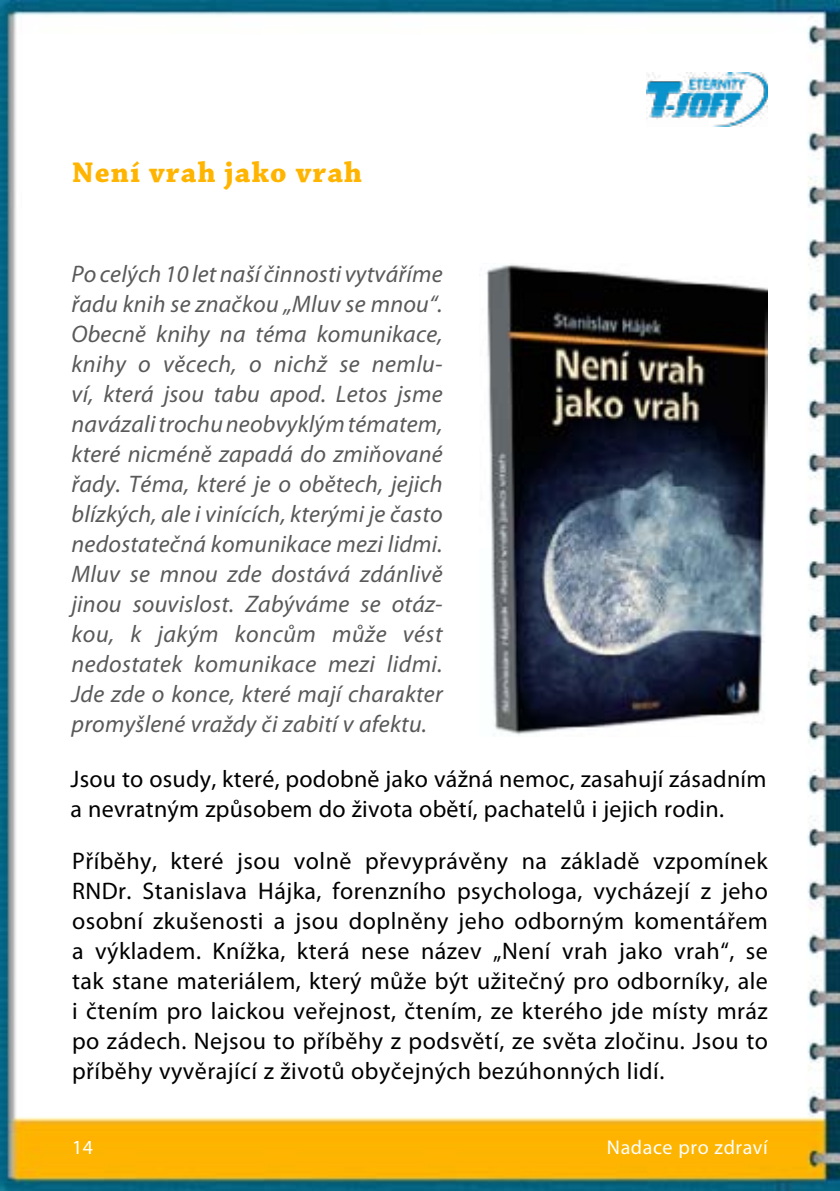
<style>
.page{position:relative;width:840px;height:1191px;background:#fff}
.page>*{position:absolute;margin:0;border:0;box-sizing:border-box;transform-origin:0 0}
.t1{font:700 30px "Chaparral Pro";letter-spacing:.04em;color:#ffb400}
.t2{font:24px/30px "Myriad Pro";letter-spacing:.01em;color:#000}
.t3{font:italic 24px/30px "Myriad Pro";letter-spacing:.01em;color:#595959;text-align:justify}
.t4{font:20px "Myriad Pro";letter-spacing:.03em;color:#fff}
</style>
<div class="page">
<img style="left:0;top:0;width:839px;height:1191px">
<img style="left:646px;top:72px;width:121px;height:54px">
<img style="left:478px;top:264px;width:289px;height:472px">
<p class="t1" style="left:72px;top:155px;width:291px">Není vrah jako vrah</p>
<p class="t3" style="left:71px;top:258px;width:372px">Po celých 10 let naší činnosti vytváříme řadu knih se značkou „Mluv se mnou“.<br>Obecně knihy na téma komunikace, knihy o věcech, o nichž se nemlu&shy;ví, která jsou tabu apod. Letos jsme navázali trochu neobvyklým tématem, které nicméně zapadá do zmiňované řady. Téma, které je o obětech, jejich blízkých, ale i vinících, kterými je často nedostatečná komunikace mezi lidmi.<br>Mluv se mnou zde dostává zdánlivě jinou souvislost. Zabýváme se otáz&shy;kou, k jakým koncům může vést nedostatek komunikace mezi lidmi.<br>Jde zde o konce, které mají charakter promyšlené vraždy či zabití v afektu.</p>
<p class="t2" style="left:71px;top:763px;width:697px">Jsou to osudy, které, podobně jako vážná nemoc, zasahují zásadním a nevratným způsobem do života obětí, pachatelů i jejich rodin.</p>
<p class="t2" style="left:72px;top:845px;width:697px;text-align:justify">Příběhy, které jsou volně převyprávěny na základě vzpomínek RNDr. Stanislava Hájka, forenzního psychologa, vycházejí z jeho osobní zkušenosti a jsou doplněny jeho odborným komentářem a výkladem. Knížka, která nese název „Není vrah jako vrah“, se tak stane materiálem, který může být užitečný pro odborníky, ale i čtením pro laickou veřejnost, čtením, ze kterého jde místy mráz po zádech. Nejsou to příběhy z podsvětí, ze světa zločinu. Jsou to příběhy vyvěrající z životů obyčejných bezúhonných lidí.</p>
<p class="t4" style="left:72px;top:1134px;width:23px">14</p>
<p class="t4" style="left:606px;top:1134px;width:162px">Nadace pro zdraví</p>
</div>
